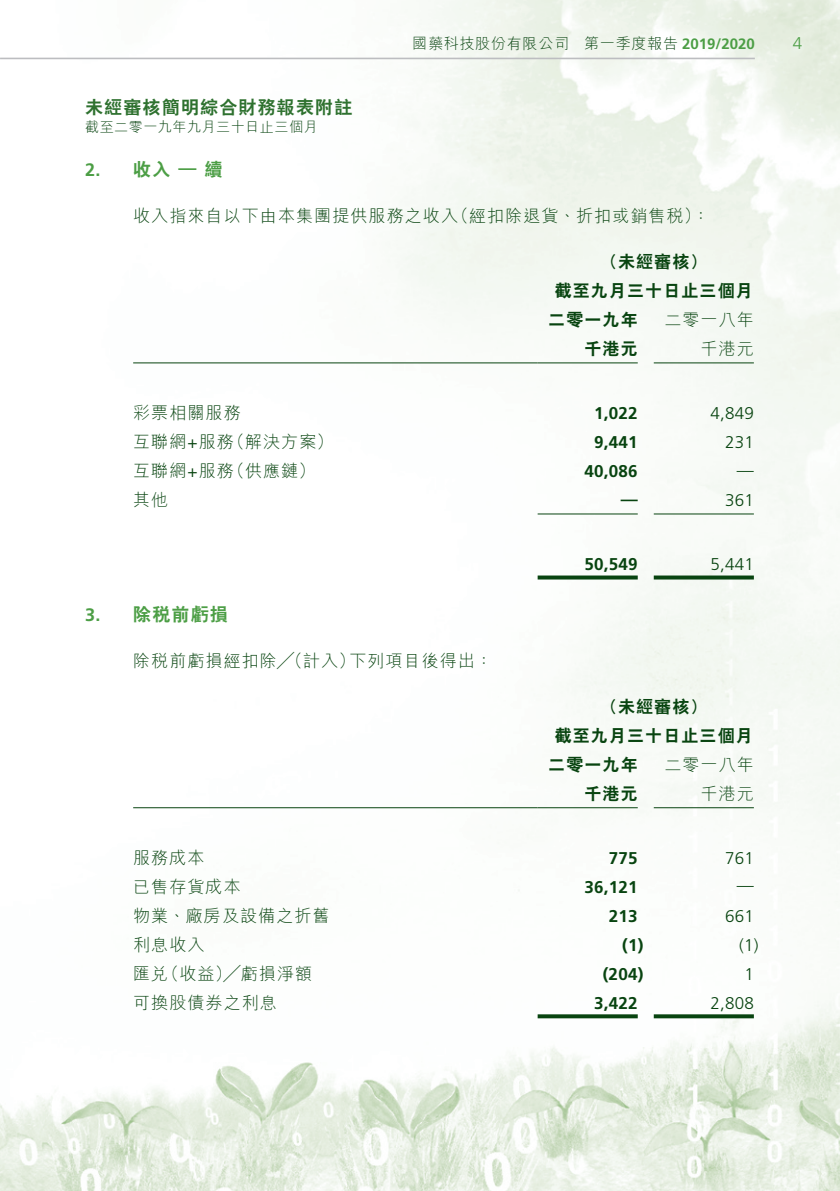
<style>
.page{position:relative;width:840px;height:1191px;background:#fff}
.page>*{position:absolute;margin:0;border:0;box-sizing:border-box;transform-origin:0 0}
.t1{font:800 18px "C Hei 2 HK";letter-spacing:.065em;color:#2e712f}
._03_H1{font:800 18px "C Hei 2 HK";letter-spacing:.065em;color:#4c9e45}
._03_H1-2{font:700 18px "Frutiger LT Std";color:#4c9e45}
._15_Table_Stub{font:300 17px "M Hei HK";letter-spacing:.065em;color:#084410}
._12___P2{font:300 17px "M Hei HK";letter-spacing:.065em;color:#084410}
._01_Body_Text{font:800 17px/29px "C Hei 2 HK";letter-spacing:.065em;color:#084410;text-align:center}
._01_Body_Text-2{font:700 17px "Frutiger LT Std";letter-spacing:.015em;color:#084410}
._01_Body_Text-3{font:300 17px "Frutiger LT Std";letter-spacing:.015em;color:#084410}
._01_Body_Text-4{font:300 17px "M Hei HK";letter-spacing:.065em;color:#084410}
.t2{font:300 17px "Frutiger LT Std";color:#4c9e45}
.t3{font:700 15px "Frutiger LT Std";color:#4c9e45}
.t4{font:300 15px "M Hei HK";letter-spacing:.05em;color:#084410}
.t5{font:300 14px "M Hei HK";letter-spacing:.04em;color:#084410}
.s1{font-family:"Frutiger LT Std";font-weight:700}
.s2{font-family:"M Hei HK";font-weight:300;color:#084410}
.s3{font-family:"Frutiger LT Std"}
</style>
<div class="page">
<img style="left:1px;top:0;width:838px;height:1191px">
<hr style="left:0;top:58px;width:754px;height:1px;background:#bcbdc0">
<hr style="left:133px;top:362px;width:404px;height:1px;background:#084410">
<hr style="left:537px;top:362px;width:100px;height:1px;background:#084410">
<hr style="left:653px;top:362px;width:100px;height:1px;background:#084410">
<hr style="left:537px;top:513px;width:100px;height:1px;background:#084410">
<hr style="left:653px;top:513px;width:100px;height:1px;background:#084410">
<svg style="left:537px;top:575px;width:100px;height:4px"></svg>
<svg style="left:653px;top:575px;width:100px;height:4px"></svg>
<hr style="left:133px;top:807px;width:404px;height:1px;background:#084410">
<hr style="left:537px;top:807px;width:100px;height:1px;background:#084410">
<hr style="left:653px;top:807px;width:100px;height:1px;background:#084410">
<svg style="left:537px;top:1014px;width:100px;height:4px"></svg>
<svg style="left:653px;top:1014px;width:100px;height:4px"></svg>
<p class="t1" style="left:85px;top:96px;width:268px">未經審核簡明綜合財務報表附註</p>
<p class="t5" style="left:85px;top:117px;width:234px">截至二零一九年九月三十日止三個月</p>
<p class="_03_H1" style="left:133px;top:157px;width:91px">收入 <span class="s1">—</span> 續</p>
<p class="_03_H1-2" style="left:85px;top:159px;width:17px">2.</p>
<p class="t4" style="left:412px;top:33px;width:158px">國藥科技股份有限公司</p>
<p class="t3" style="left:584px;top:35px;width:172px"><span class="s2">第一季度報告</span> 2019/2020</p>
<p class="_12___P2" style="left:451px;top:204px;width:259px">（經扣除退貨、折扣或銷售稅：(</p>
<p class="_12___P2" style="left:133px;top:204px;width:326px">收入指來自以下由本集團提供服務之收入</p>
<p class="_01_Body_Text" style="left:554px;top:247px;width:199px">（未經審核(<br>截至九月三十日止三個月</p>
<p class="_01_Body_Text-4" style="left:664px;top:308px;width:91px">二零一八年</p>
<p class="_01_Body_Text" style="left:548px;top:305px;width:91px">二零一九年</p>
<p class="_15_Table_Stub" style="left:133px;top:401px;width:109px">彩票相關服務</p>
<p class="_15_Table_Stub" style="left:133px;top:430px;width:102px">互聯網<span class="s3">+</span>服務</p>
<p class="_15_Table_Stub" style="left:228px;top:430px;width:107px">（解決方案(</p>
<p class="_15_Table_Stub" style="left:133px;top:459px;width:102px">互聯網<span class="s3">+</span>服務</p>
<p class="_15_Table_Stub" style="left:228px;top:459px;width:89px">（供應鏈(</p>
<p class="_15_Table_Stub" style="left:133px;top:488px;width:37px">其他</p>
<p class="_03_H1-2" style="left:85px;top:604px;width:17px">3.</p>
<p class="_03_H1" style="left:133px;top:602px;width:96px">除稅前虧損</p>
<p class="_12___P2" style="left:133px;top:649px;width:224px">除稅前虧損經扣除╱（計入）</p>
<p class="_12___P2" style="left:349px;top:649px;width:144px">下列項目後得出：</p>
<p class="_15_Table_Stub" style="left:133px;top:846px;width:73px">服務成本</p>
<p class="_15_Table_Stub" style="left:133px;top:875px;width:109px">已售存貨成本</p>
<p class="_15_Table_Stub" style="left:133px;top:904px;width:198px">物業、廠房及設備之折舊</p>
<p class="_15_Table_Stub" style="left:133px;top:933px;width:73px">利息收入</p>
<p class="_15_Table_Stub" style="left:162px;top:962px;width:151px">（收益）╱虧損淨額</p>
<p class="_15_Table_Stub" style="left:133px;top:962px;width:37px">匯兌</p>
<p class="_15_Table_Stub" style="left:133px;top:991px;width:145px">可換股債券之利息</p>
<p class="_01_Body_Text" style="left:584px;top:334px;width:55px">千港元</p>
<p class="_01_Body_Text-4" style="left:700px;top:337px;width:55px">千港元</p>
<p class="_01_Body_Text-2" style="left:594px;top:403px;width:45px">1,022</p>
<p class="_01_Body_Text-3" style="left:710px;top:404px;width:45px">4,849</p>
<p class="_01_Body_Text-2" style="left:594px;top:432px;width:45px">9,441</p>
<p class="_01_Body_Text-3" style="left:724px;top:433px;width:30px">231</p>
<p class="_01_Body_Text-2" style="left:584px;top:461px;width:55px">40,086</p>
<p class="_01_Body_Text-3" style="left:736px;top:460px;width:18px">—</p>
<p class="_01_Body_Text-2" style="left:620px;top:489px;width:18px">—</p>
<p class="_01_Body_Text-3" style="left:724px;top:491px;width:30px">361</p>
<p class="_01_Body_Text-2" style="left:584px;top:554px;width:55px">50,549</p>
<p class="_01_Body_Text-3" style="left:710px;top:555px;width:45px">5,441</p>
<p class="_01_Body_Text" style="left:554px;top:692px;width:199px">（未經審核(<br>截至九月三十日止三個月</p>
<p class="_01_Body_Text-4" style="left:664px;top:753px;width:91px">二零一八年</p>
<p class="_01_Body_Text" style="left:548px;top:750px;width:91px">二零一九年</p>
<p class="_01_Body_Text" style="left:584px;top:779px;width:55px">千港元</p>
<p class="_01_Body_Text-4" style="left:700px;top:782px;width:55px">千港元</p>
<p class="_01_Body_Text-2" style="left:608px;top:848px;width:30px">775</p>
<p class="_01_Body_Text-3" style="left:724px;top:848px;width:30px">761</p>
<p class="_01_Body_Text-2" style="left:584px;top:877px;width:55px">36,121</p>
<p class="_01_Body_Text-3" style="left:736px;top:876px;width:18px">—</p>
<p class="_01_Body_Text-2" style="left:608px;top:906px;width:30px">213</p>
<p class="_01_Body_Text-3" style="left:724px;top:906px;width:30px">661</p>
<p class="_01_Body_Text-2" style="left:621px;top:935px;width:23px">(1)</p>
<p class="_01_Body_Text-3" style="left:738px;top:935px;width:21px">(1)</p>
<p class="_01_Body_Text-2" style="left:602px;top:964px;width:42px">)204(</p>
<p class="_01_Body_Text-3" style="left:744px;top:964px;width:11px">1</p>
<p class="_01_Body_Text-2" style="left:594px;top:993px;width:45px">3,422</p>
<p class="_01_Body_Text-3" style="left:710px;top:993px;width:45px">2,808</p>
<p class="t2" style="left:792px;top:34px;width:11px">4</p>
</div>
